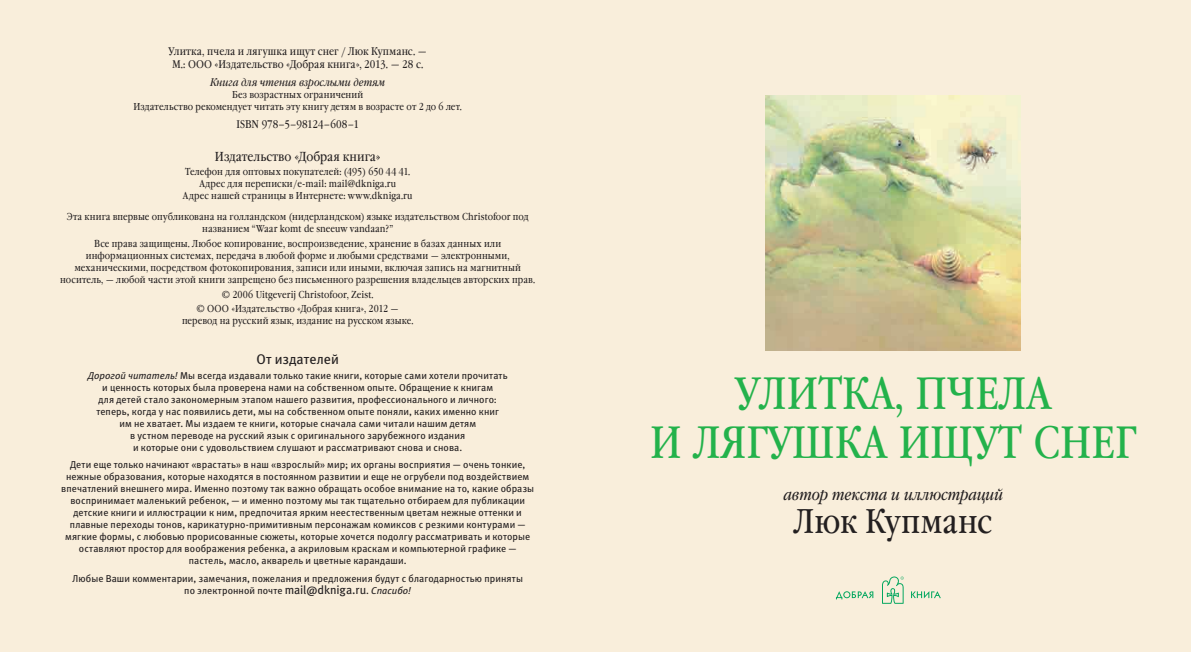
<style>
.page{position:relative;width:1191px;height:652px;background:#f9eedb}
.page>*{position:absolute;margin:0;border:0;box-sizing:border-box;transform-origin:0 0}
.t1{font:45px/49px "Garamond Book Narrow C";color:#23b24b}
.t2{font:34px "Garamond Book Narrow C";letter-spacing:-.005em;color:#231f20}
.t3{font:italic 16px "Garamond Book Narrow C";color:#231f20}
.t4{font:14px "Meta Book C";letter-spacing:.005em;color:#231f20}
.t5{font:13px "Garamond Book Narrow C";color:#231f20}
.t6{font:11px/13px "Garamond Book Narrow C";letter-spacing:.005em;color:#231f20;text-align:center}
.t7{font:italic 11px "Garamond Book Narrow C";letter-spacing:.005em;color:#231f20}
.t8{font:10px/12px "Meta Book C";letter-spacing:.01em;color:#231f20;text-align:center}
.t9{font:10px/12px "Garamond Book Narrow C";letter-spacing:.01em;color:#231f20;text-align:center}
.s1{font-style:italic}
.s2{font-size:12px}
</style>
<div class="page">
<img style="left:765px;top:96px;width:255px;height:255px">
<svg style="left:836px;top:591px;width:37px;height:8px"></svg>
<svg style="left:911px;top:591px;width:29px;height:7px"></svg>
<svg style="left:882px;top:576px;width:21px;height:28px"></svg>
<p class="t6" style="left:169px;top:45px;width:260px">Улитка, пчела и лягушка ищут снег / Люк Купманс. —<br>М.: ООО «Издательство «Добрая книга», 2013. — 28 с.</p>
<p class="t7" style="left:210px;top:76px;width:176px">Книга для чтения взрослыми детям</p>
<p class="t9" style="left:133px;top:89px;width:330px">Без возрастных ограничений<br>Издательство рекомендует читать эту книгу детям в возрасте от 2 до 6 лет.</p>
<p class="t6" style="left:236px;top:118px;width:124px">ISBN 978–5–98124–608–1</p>
<h3 class="t5" style="left:215px;top:149px;width:167px">Издательство «Добрая книга»</h3>
<p class="t9" style="left:183px;top:166px;width:231px">Телефон для оптовых покупателей: (495) 650 44 41.<br>Адрес для переписки/e-mail: mail@dkniga.ru<br>Адрес нашей страницы в Интернете: www.dkniga.ru</p>
<p class="t9" style="left:67px;top:211px;width:463px">Эта книга впервые опубликована на голландском (нидерландском) языке издательством Christofoor под названием “Waar komt de sneeuw vandaan?”</p>
<p class="t9" style="left:60px;top:238px;width:476px">Все права защищены. Любое копирование, воспроизведение, хранение в базах данных или информационных системах, передача в любой форме и любыми средствами — электронными, механическими, посредством фотокопирования, записи или иными, включая запись на магнитный носитель, — любой части этой книги запрещено без письменного разрешения владельцев авторских прав.</p>
<p class="t9" style="left:197px;top:287px;width:204px;line-height:14.8px">© 2006 Uitgeverij Christofoor, Zeist.<br>© ООО «Издательство «Добрая книга», 2012 —</p>
<p class="t9" style="left:182px;top:315px;width:233px">перевод на русский язык, издание на русском языке.</p>
<h3 class="t4" style="left:256px;top:351px;width:84px">От издателей</h3>
<p class="t8" style="left:88px;top:369px;width:421px"><span class="s1">Дорогой читатель!</span> Мы всегда издавали только такие книги, которые сами хотели прочитать и ценность которых была проверена нами на собственном опыте. Обращение к книгам<br>для детей стало закономерным этапом нашего развития, профессионального и личного: теперь, когда у нас появились дети, мы на собственном опыте поняли, каких именно книг<br>им не хватает. Мы издаем те книги, которые сначала сами читали нашим детям<br>в устном переводе на русский язык с оригинального зарубежного издания<br>и которые они с удовольствием слушают и рассматривают снова и снова.</p>
<p class="t8" style="left:61px;top:459px;width:474px">Дети еще только начинают «врастать» в наш «взрослый» мир; их органы восприятия — очень тонкие, нежные образования, которые находятся в постоянном развитии и еще не огрубели под воздействием впечатлений внешнего мира. Именно поэтому так важно обращать особое внимание на то, какие образы воспринимает маленький ребенок, — и именно поэтому мы так тщательно отбираем для публикации детские книги и иллюстрации к ним, предпочитая ярким неестественным цветам нежные оттенки и плавные переходы тонов, карикатурно-примитивным персонажам комиксов с резкими контурами — мягкие формы, с любовью прорисованные сюжеты, которые хочется подолгу рассматривать и которые оставляют простор для воображения ребенка, а акриловым краскам и компьютерной графике — пастель, масло, акварель и цветные карандаши.</p>
<p class="t8" style="left:73px;top:573px;width:452px">Любые Ваши комментарии, замечания, пожелания и предложения будут с благодарностью приняты по электронной почте <span class="s2">mail@dkniga.ru</span>. <span class="s1">Спасибо!</span></p>
<h1 class="t1" style="left:735px;top:371px;width:53px">Улитка</h1>
<h1 class="t1" style="left:650px;top:371px;width:487px;text-indent:244px">, пчела<br>и лягушка ищут снег</h1>
<h3 class="t3" style="left:783px;top:485px;width:221px">автор текста и иллюстраций</h3>
<h2 class="t2" style="left:794px;top:502px;width:200px">Люк Купманс</h2>
</div>
